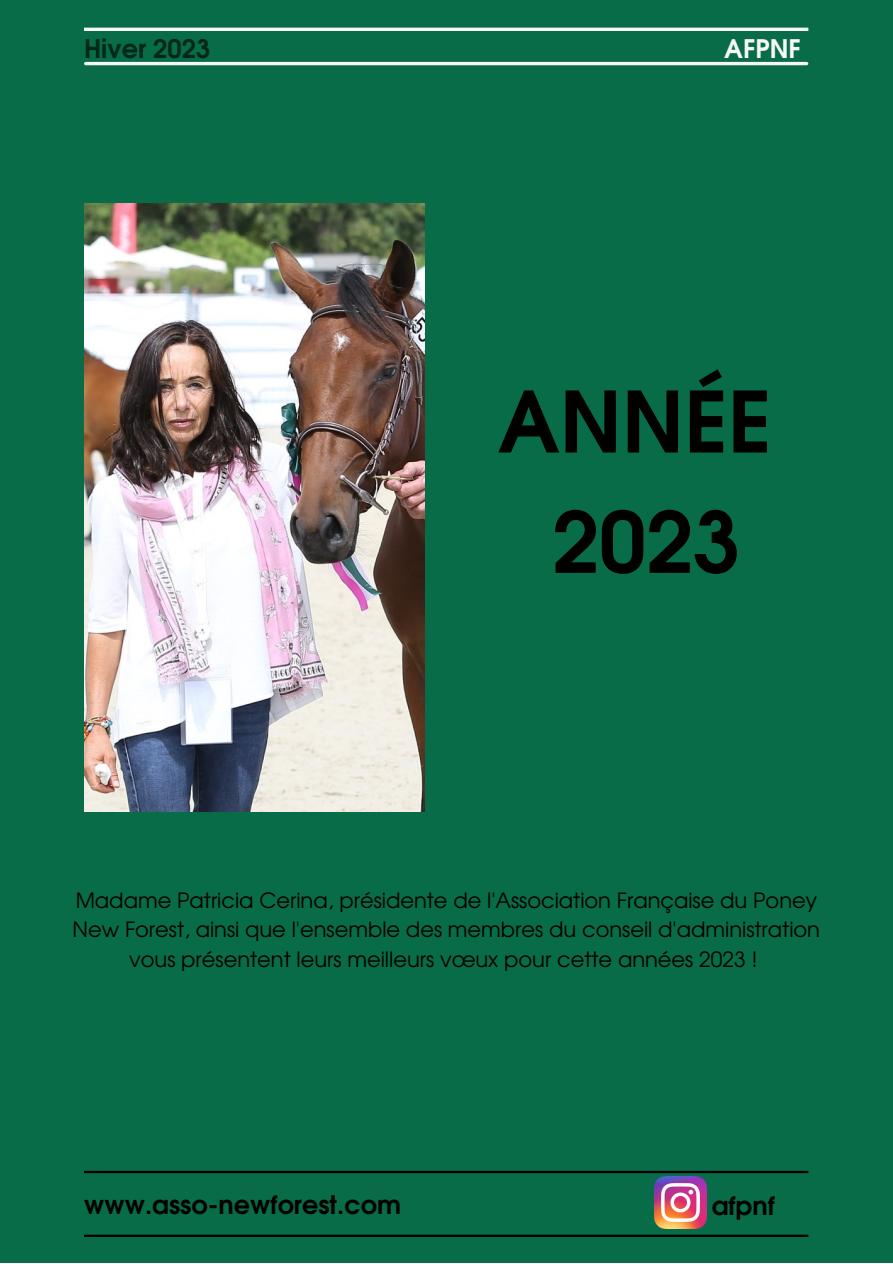
<style>
.page{position:relative;width:893px;height:1264px;background:#fff}
.page>*{position:absolute;margin:0;border:0;box-sizing:border-box;transform-origin:0 0}
.t1{font:700 83.85px/120.3px "Te X Gyre Adventor";color:#000;text-align:center}
.t2{font:700 25.5px "Te X Gyre Adventor";color:#000}
.t3{font:700 25.5px "Te X Gyre Adventor";color:#002719}
.t4{font:700 25.5px "Te X Gyre Adventor";color:#f7f7f8}
.t5{font:21px/29.2px "Te X Gyre Adventor";color:#000;text-align:center}
</style>
<div class="page">
<div style="left:0;top:0;width:892px;height:1262px;background:#086c49"></div>
<hr style="left:84px;top:28px;width:724px;height:3px;background:#f7f7f8">
<hr style="left:86px;top:62px;width:720px;height:3px;background:#f7f7f8">
<hr style="left:84px;top:1234px;width:724px;height:2px;background:#000">
<hr style="left:84px;top:1170px;width:724px;height:3px;background:#000">
<img style="left:655px;top:1176px;width:51px;height:51px">
<img style="left:84px;top:204px;width:341px;height:607px">
<p class="t3" style="left:84px;top:26px;width:128px">Hiver 2023</p>
<p class="t4" style="left:724px;top:26px;width:78px">AFPNF</p>
<h1 class="t1" style="left:497px;top:353px;width:275px">ANNÉE<br>2023</h1>
<p class="t5" style="left:73px;top:884px;width:749px">Madame Patricia Cerina, présidente de l'Association Française du Poney<br>New Forest, ainsi que l'ensemble des membres du conseil d'administration vous présentent leurs meilleurs vœux pour cette années 2023 !</p>
<p class="t2" style="left:84px;top:1182px;width:318px">www.asso-newforest.com</p>
<p class="t2" style="left:711px;top:1183px;width:65px">afpnf</p>
</div>
